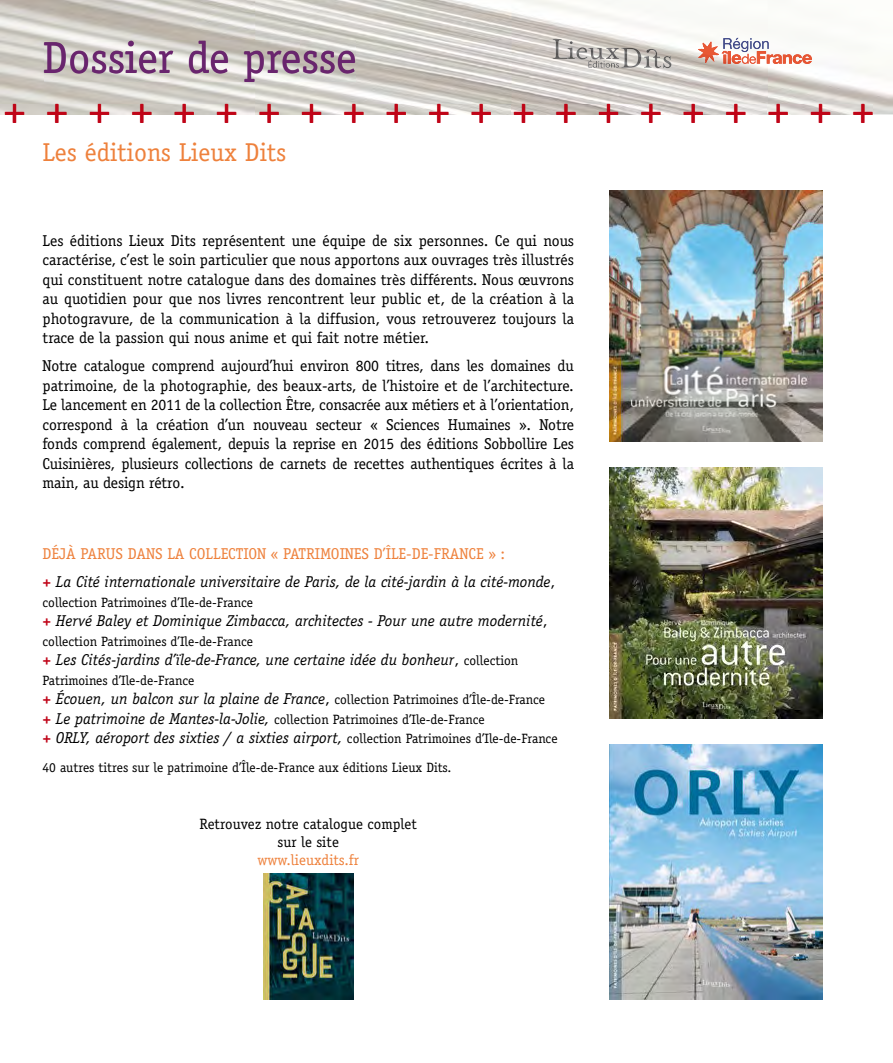
<style>
.page{position:relative;width:893px;height:1063px;background:#fff}
.page>*{position:absolute;margin:0;border:0;box-sizing:border-box;transform-origin:0 0}
.t1{font:44.55px "Officina Serif";color:#69246e}
.t2{font:42px "Officina Serif";color:#c00418}
.t3{font:25.95px "Officina Serif";color:#ee813c}
.t4{font:15.75px/19.5px "Officina Serif";letter-spacing:-.01em;color:#000;text-align:justify}
.t5{font:italic 15.75px/28px "Officina Serif";color:#000}
.t6{font:15px/18px "Officina Serif";color:#000;text-align:center}
.t7{font:15px "Officina Serif";color:#ee813c}
.t8{font:13.5px/19.5px "Officina Serif";color:#000}
.s1{font-style:normal;color:#ee813c}
.s2{font-weight:700;font-style:normal;color:#c00418}
.s3{font-style:normal}
.s4{font-style:normal;font-size:13.5px}
.s5{font-weight:700;font-size:15.75px;color:#c00418}
.s6{font-style:italic;font-size:15.75px}
.s7{font-size:15.75px}
</style>
<div class="page">
<img style="left:0;top:0;width:893px;height:114px">
<img style="left:0;top:104px;width:873px;height:10px">
<img style="left:44px;top:41px;width:311px;height:41px">
<svg style="left:698px;top:38px;width:114px;height:26px"></svg>
<img style="left:698px;top:43px;width:16px;height:20px">
<img style="left:619px;top:49px;width:2px;height:18px">
<img style="left:621px;top:48px;width:20px;height:20px">
<img style="left:644px;top:49px;width:17px;height:19px">
<svg style="left:663px;top:56px;width:8px;height:12px"></svg>
<img style="left:553px;top:39px;width:17px;height:20px">
<img style="left:567px;top:41px;width:8px;height:18px">
<svg style="left:576px;top:47px;width:43px;height:21px"></svg>
<img style="left:610px;top:191px;width:212px;height:251px">
<img style="left:609px;top:467px;width:214px;height:252px">
<img style="left:263px;top:873px;width:90px;height:126px">
<img style="left:609px;top:744px;width:214px;height:255px">
<h1 class="t1" style="left:43px;top:31px;width:316px">Dossier de presse</h1>
<h2 class="t2" style="left:4px;top:86px;width:871px">+++++++++++++++++++++</h2>
<h3 class="t3" style="left:43px;top:137px;width:245px">Les éditions Lieux Dits</h3>
<p class="t4" style="left:43px;top:231px;width:533px">Les éditions Lieux Dits représentent une équipe de six personnes. Ce qui nous caractérise, c’est le soin particulier que nous apportons aux ouvrages très illustrés qui constituent notre catalogue dans des domaines très différents. Nous œuvrons au quotidien pour que nos livres rencontrent leur public et, de la création à la photogravure, de la communication à la diffusion, vous retrouverez toujours la trace de la passion qui nous anime et qui fait notre métier.</p>
<p class="t4" style="left:43px;top:356px;width:533px">Notre catalogue comprend aujourd’hui environ 800 titres, dans les domaines du patrimoine, de la photographie, des beaux-arts, de l’histoire et de l’architecture.<br>Le lancement en 2011 de la collection Être, consacrée aux métiers et à l’orientation, correspond à la création d’un nouveau secteur « Sciences Humaines ». Notre fonds comprend également, depuis la reprise en 2015 des éditions Sobbollire Les Cuisinières, plusieurs collections de carnets de recettes authentiques écrites à la main, au design rétro.</p>
<p class="t5" style="left:43px;top:540px;width:514px"><span class="s1">DÉJÀ PARUS DANS LA COLLECTION « PATRIMOINES D’ÎLE-DE-FRANCE » :<br></span><span class="s2">+</span> La Cité internationale universitaire de Paris, de la cité-jardin à la cité-monde<span class="s3">,</span></p>
<p class="t8" style="left:43px;top:593px;width:212px">collection Patrimoines d’Ile-de-France</p>
<p class="t5" style="left:43px;top:607px;width:507px"><span class="s2">+</span> Hervé Baley et Dominique Zimbacca, architectes - Pour une autre modernité<span class="s3">,</span></p>
<p class="t8" style="left:43px;top:632px;width:212px">collection Patrimoines d’Ile-de-France</p>
<p class="t5" style="left:43px;top:646px;width:477px"><span class="s2">+</span> Les Cités-jardins d’ïle-de-France, une certaine idée du bonheur<span class="s3">,</span> <span class="s4">collection</span></p>
<p class="t8" style="left:43px;top:671px;width:504px">Patrimoines d’Ile-de-France<br><span class="s5">+</span> <span class="s6">Écouen, un balcon sur la plaine de France</span><span class="s7">,</span> collection Patrimoines d’Île-de-France <span class="s5">+</span> <span class="s6">Le patrimoine de Mantes-la-Jolie,</span> collection Patrimoines d’Ile-de-France</p>
<p class="t5" style="left:43px;top:724px;width:517px"><span class="s2">+</span> ORLY, aéroport des sixties / a sixties airport, <span class="s4">collection Patrimoines d’Ile-de-France</span></p>
<p class="t8" style="left:43px;top:757px;width:411px">40 autres titres sur le patrimoine d’Île-de-France aux éditions Lieux Dits.</p>
<p class="t6" style="left:200px;top:815px;width:219px">Retrouvez notre catalogue complet sur le site</p>
<p class="t7" style="left:257px;top:851px;width:103px">www.lieuxdits.fr</p>
</div>
